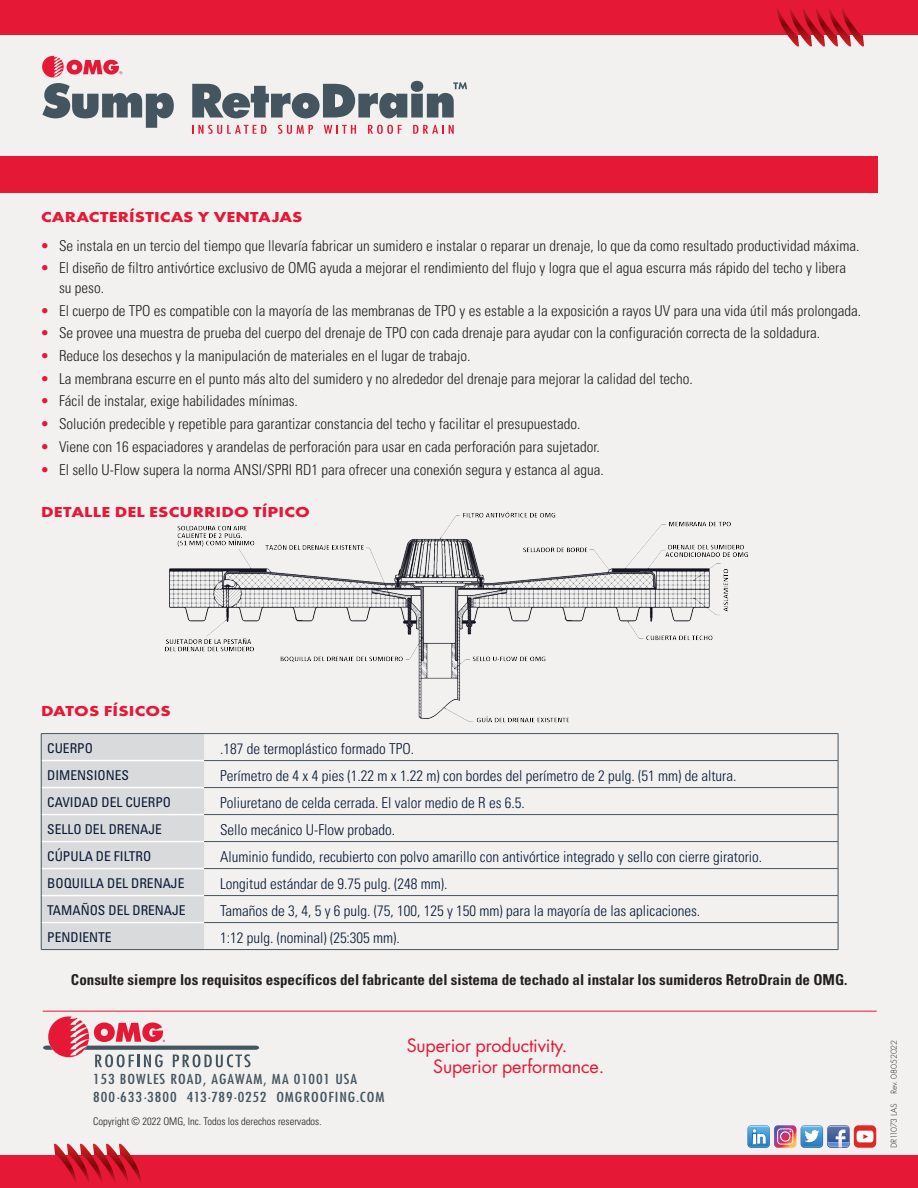
<style>
.page{position:relative;width:918px;height:1188px;background:#f2f1f0}
.page>*{position:absolute;margin:0;border:0;box-sizing:border-box;transform-origin:0 0}
.t1{font:18px/21.5px "Futura";letter-spacing:-.01em;color:#e51836}
.t2{font:300 condensed 15px/19.5px "Univers LT Pro";color:#231f20}
.t3{font:300 condensed 15px "Univers LT Pro";color:#071935}
.t4{font:700 condensed 15px "Univers LT Pro";color:#231f20}
.t5{font:700 15px "Futura PT";letter-spacing:.01em;color:#e51836;scale:1.2 1}
.t6{font:condensed 13.5px "Univers LT Pro";color:#071935}
.t7{font:condensed 13.5px/17.9px "Futura";letter-spacing:.06em;color:#45555f;scale:1.2 1}
.t8{font:300 condensed 10.5px "Univers LT Pro";color:#231f20}
.t9{font:300 9px "Futura PT";letter-spacing:-.025em;color:#231f20}
.s1{color:#e51836}
</style>
<div class="page">
<div style="left:0;top:1155px;width:918px;height:33px;background:#e51836"></div>
<svg style="left:54px;top:1144px;width:88px;height:39px"></svg>
<svg style="left:43px;top:1016px;width:216px;height:51px"></svg>
<img style="left:747px;top:1125px;width:129px;height:23px">
<hr style="left:43px;top:1011px;width:834px;height:1px;background:#e51836">
<div style="left:0;top:0;width:918px;height:35px;background:#e51836"></div>
<svg style="left:777px;top:8px;width:87px;height:38px"></svg>
<svg style="left:192px;top:125px;width:74px;height:9px"></svg>
<svg style="left:278px;top:125px;width:35px;height:9px"></svg>
<svg style="left:324px;top:125px;width:32px;height:9px"></svg>
<svg style="left:368px;top:125px;width:34px;height:9px"></svg>
<svg style="left:413px;top:125px;width:41px;height:9px"></svg>
<svg style="left:42px;top:56px;width:80px;height:21px"></svg>
<svg style="left:42px;top:83px;width:132px;height:45px"></svg>
<svg style="left:192px;top:81px;width:275px;height:37px"></svg>
<div style="left:0;top:157px;width:878px;height:36px;background:#e51836"></div>
<img style="left:165px;top:511px;width:590px;height:224px">
<hr style="left:41px;top:733px;width:163px;height:1px;background:#45555f">
<hr style="left:204px;top:733px;width:634px;height:1px;background:#45555f">
<svg style="left:41px;top:734px;width:163px;height:215px;background:#dadbdd"></svg>
<svg style="left:838px;top:734px;width:1px;height:215px"></svg>
<hr style="left:204px;top:949px;width:634px;height:1px;background:#45555f">
<hr style="left:204px;top:760px;width:634px;height:1px;background:#45555f">
<hr style="left:204px;top:787px;width:634px;height:1px;background:#45555f">
<hr style="left:204px;top:814px;width:634px;height:1px;background:#45555f">
<hr style="left:204px;top:841px;width:634px;height:1px;background:#45555f">
<hr style="left:204px;top:868px;width:634px;height:1px;background:#45555f">
<hr style="left:204px;top:895px;width:634px;height:1px;background:#45555f">
<hr style="left:204px;top:922px;width:634px;height:1px;background:#45555f">
<hr style="left:41px;top:949px;width:163px;height:1px;background:#45555f">
<p class="t5" style="left:41px;top:207px;width:219px">CARACTERÍSTICAS Y VENTAJAS</p>
<p class="t2" style="left:41px;top:235px;width:820px"><span class="s1">•</span> Se instala en un tercio del tiempo que llevaría fabricar un sumidero e instalar o reparar un drenaje, lo que da como resultado productividad máxima.</p>
<p class="t2" style="left:59px;top:257px;width:789px;text-indent:-18px"><span class="s1">•</span> El diseño de filtro antivórtice exclusivo de OMG ayuda a mejorar el rendimiento del flujo y logra que el agua escurra más rápido del techo y libera su peso.</p>
<p class="t2" style="left:41px;top:300px;width:821px"><span class="s1">•</span> El cuerpo de TPO es compatible con la mayoría de las membranas de TPO y es estable a la exposición a rayos UV para una vida útil más prolongada.</p>
<p class="t2" style="left:41px;top:322px;width:781px"><span class="s1">•</span> Se provee una muestra de prueba del cuerpo del drenaje de TPO con cada drenaje para ayudar con la configuración correcta de la soldadura.</p>
<p class="t2" style="left:41px;top:345px;width:431px"><span class="s1">•</span> Reduce los desechos y la manipulación de materiales en el lugar de trabajo.</p>
<p class="t2" style="left:41px;top:368px;width:653px"><span class="s1">•</span> La membrana escurre en el punto más alto del sumidero y no alrededor del drenaje para mejorar la calidad del techo.</p>
<p class="t2" style="left:41px;top:391px;width:258px"><span class="s1">•</span> Fácil de instalar, exige habilidades mínimas.</p>
<p class="t2" style="left:41px;top:413px;width:541px"><span class="s1">•</span> Solución predecible y repetible para garantizar constancia del techo y facilitar el presupuestado.</p>
<p class="t2" style="left:41px;top:436px;width:560px"><span class="s1">•</span> Viene con 16 espaciadores y arandelas de perforación para usar en cada perforación para sujetador.</p>
<p class="t2" style="left:41px;top:459px;width:564px"><span class="s1">•</span> El sello U-Flow supera la norma ANSI/SPRI RD1 para ofrecer una conexión segura y estanca al agua.</p>
<p class="t5" style="left:41px;top:502px;width:225px">DETALLE DEL ESCURRIDO TÍPICO</p>
<p class="t5" style="left:41px;top:702px;width:109px">DATOS FÍSICOS</p>
<p class="t6" style="left:47px;top:740px;width:47px">CUERPO</p>
<p class="t3" style="left:220px;top:738px;width:196px">.187 de termoplástico formado TPO.</p>
<p class="t6" style="left:47px;top:767px;width:83px">DIMENSIONES</p>
<p class="t3" style="left:220px;top:765px;width:518px">Perímetro de 4 x 4 pies (1.22 m x 1.22 m) con bordes del perímetro de 2 pulg. (51 mm) de altura.</p>
<p class="t6" style="left:47px;top:794px;width:126px">CAVIDAD DEL CUERPO</p>
<p class="t3" style="left:220px;top:792px;width:306px">Poliuretano de celda cerrada. El valor medio de R es 6.5.</p>
<p class="t6" style="left:47px;top:821px;width:116px">SELLO DEL DRENAJE</p>
<p class="t3" style="left:220px;top:819px;width:176px">Sello mecánico U-Flow probado.</p>
<p class="t6" style="left:47px;top:848px;width:106px">CÚPULA DE FILTRO</p>
<p class="t3" style="left:220px;top:846px;width:544px">Aluminio fundido, recubierto con polvo amarillo con antivórtice integrado y sello con cierre giratorio.</p>
<p class="t6" style="left:47px;top:875px;width:139px">BOQUILLA DEL DRENAJE</p>
<p class="t3" style="left:220px;top:873px;width:229px">Longitud estándar de 9.75 pulg. (248 mm).</p>
<p class="t6" style="left:47px;top:902px;width:140px">TAMAÑOS DEL DRENAJE</p>
<p class="t3" style="left:220px;top:900px;width:482px">Tamaños de 3, 4, 5 y 6 pulg. (75, 100, 125 y 150 mm) para la mayoría de las aplicaciones.</p>
<p class="t6" style="left:47px;top:929px;width:66px">PENDIENTE</p>
<p class="t3" style="left:220px;top:927px;width:181px">1:12 pulg. (nominal) (25:305 mm).</p>
<p class="t4" style="left:71px;top:970px;width:778px">Consulte siempre los requisitos específicos del fabricante del sistema de techado al instalar los sumideros RetroDrain de OMG.</p>
<p class="t7" style="left:93px;top:1070px;width:244px">153 BOWLES ROAD, AGAWAM, MA 01001 USA<br>800 633 3800 413.789.0252 OMGROOFING.COM</p>
<p class="t7" style="left:117px;top:1084px;width:4px">.</p>
<p class="t7" style="left:144px;top:1084px;width:4px">.</p>
<p class="t8" style="left:93px;top:1114px;width:230px">Copyright © 2022 OMG, Inc. Todos los derechos reservados.</p>
<p class="t1" style="left:433px;top:1034px;width:173px;text-indent:-27px">Superior productivity.<br>Superior performance.</p>
<p class="t9" style="left:889px;top:1148px;width:110px;rotate:-90deg">DR11073 LAS Rev. 08052022</p>
</div>
